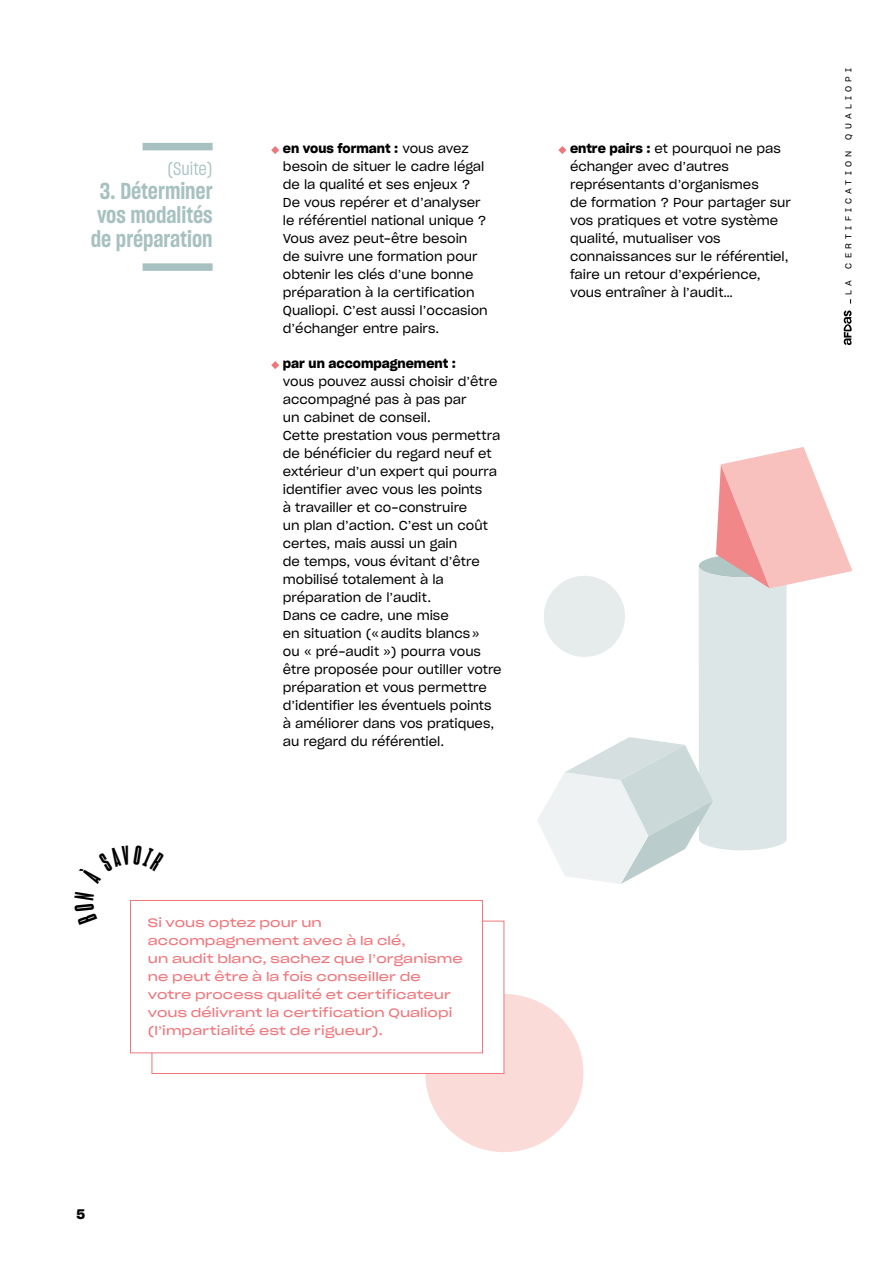
<style>
.page{position:relative;width:893px;height:1263px;background:#fff}
.page>*{position:absolute;margin:0;border:0;box-sizing:border-box;transform-origin:0 0}
.t1{font:22.5px/24px "Sharp Grotesk Semi Bold 15";color:#a7c1c0;text-align:center}
.t2{font:18px "Sharp Grotesk Book 15";color:#a7c1c0}
.t3{font:13.5px "Sharp Grotesk Semi Bold 20";color:#000}
.t4{font:12.75px/18px "Sharp Grotesk Book 20";color:#000}
.t5{font:12.75px "Sharp Grotesk Semi Bold 20";color:#000}
.t6{font:12px/18px "Sharp Grotesk Book 25";letter-spacing:.01em;color:#ee777c}
.t7{font:8.55px "Sharp Grotesk Book 20";letter-spacing:.495em;color:#000}
.s1{font-family:"Sharp Grotesk Book 20"}
.s2{font-family:"Sharp Grotesk Semi Bold 20"}
</style>
<div class="page">
<svg style="left:425px;top:991px;width:159px;height:161px"></svg>
<div style="left:152px;top:921px;width:352px;height:153px;background:#fff;border:1px solid #ee777c"></div>
<div style="left:130px;top:900px;width:352px;height:153px;background:#fff"></div>
<div style="left:130px;top:900px;width:353px;height:153px;border:1px solid #ee777c"></div>
<div style="left:143px;top:143px;width:70px;height:7px;background:#a7c1c0"></div>
<div style="left:143px;top:263px;width:70px;height:8px;background:#a7c1c0"></div>
<svg style="left:271px;top:146px;width:8px;height:8px"></svg>
<svg style="left:271px;top:361px;width:8px;height:8px"></svg>
<svg style="left:558px;top:146px;width:8px;height:8px"></svg>
<svg style="left:537px;top:447px;width:315px;height:437px"></svg>
<svg style="left:843px;top:310px;width:9px;height:35px"></svg>
<h2 class="t2" style="left:168px;top:156px;width:47px">(Suite)</h2>
<h1 class="t1" style="left:91px;top:178px;width:123px">3. Déterminer vos modalités de préparation</h1>
<p class="t5" style="left:283px;top:138px;width:187px">en vous formant : <span class="s1">vous avez</span></p>
<p class="t4" style="left:283px;top:157px;width:206px">besoin de situer le cadre légal de la qualité et ses enjeux ?<br>De vous repérer et d’analyser le référentiel national unique ?<br>Vous avez peut-être besoin<br>de suivre une formation pour obtenir les clés d’une bonne préparation à la certification<br>Qualiopi. C’est aussi l’occasion d’échanger entre pairs.</p>
<p class="t5" style="left:283px;top:353px;width:175px">par un accompagnement :</p>
<p class="t4" style="left:283px;top:372px;width:220px">vous pouvez aussi choisir d’être accompagné pas à pas par<br>un cabinet de conseil.<br>Cette prestation vous permettra de bénéficier du regard neuf et extérieur d’un expert qui pourra identifier avec vous les points<br>à travailler et co-construire<br>un plan d’action. C’est un coût certes, mais aussi un gain<br>de temps, vous évitant d’être mobilisé totalement à la préparation de l’audit.<br>Dans ce cadre, une mise<br>en situation («audits blancs»<br>ou « pré-audit ») pourra vous être proposée pour outiller votre préparation et vous permettre d’identifier les éventuels points à améliorer dans vos pratiques, au regard du référentiel.</p>
<p class="t6" style="left:148px;top:913px;width:316px">Si vous optez pour un accompagnement avec à la clé,<br>un audit blanc, sachez que l’organisme ne peut être à la fois conseiller de votre process qualité et certificateur vous délivrant la certification Qualiopi (l’impartialité est de rigueur).</p>
<p class="t3" style="left:77px;top:1203px;width:10px">5</p>
<p class="t4" style="left:570px;top:139px;width:222px"><span class="s2">entre pairs :</span> et pourquoi ne pas échanger avec d’autres représentants d’organismes<br>de formation ? Pour partager sur vos pratiques et votre système qualité, mutualiser vos connaissances sur le référentiel, faire un retour d’expérience, vous entraîner à l’audit…</p>
<p class="t7" style="left:842px;top:140px;width:73px;rotate:-90deg">QUALIOPI</p>
<p class="t7" style="left:842px;top:269px;width:119px;rotate:-90deg">CERTIFICATION</p>
<p class="t7" style="left:842px;top:295px;width:17px;rotate:-90deg">L A</p>
</div>
